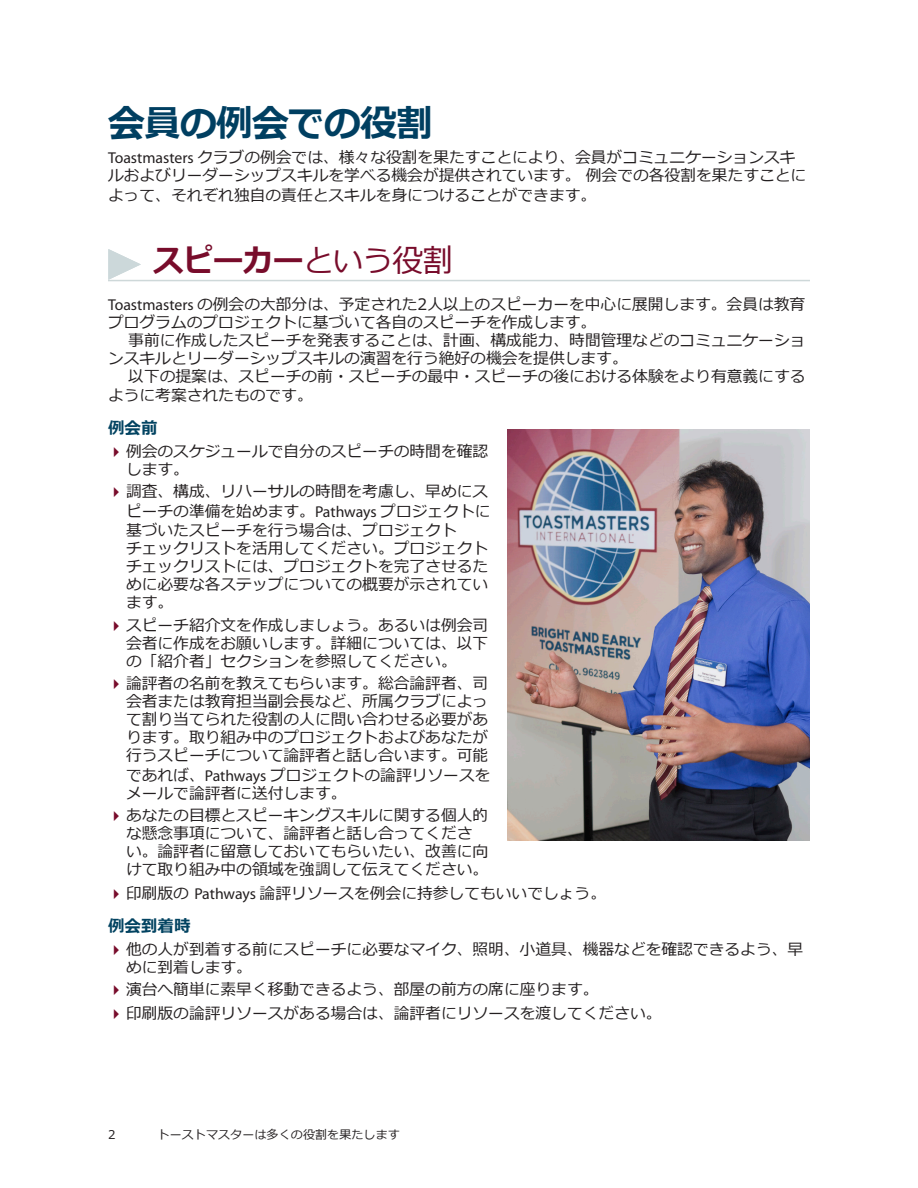
<style>
.page{position:relative;width:918px;height:1188px;background:#fff}
.page>*{position:absolute;margin:0;border:0;box-sizing:border-box;transform-origin:0 0}
.t1{font:700 37.5px "Meiryo";letter-spacing:-.02em;color:#003f61}
.t2{font:700 31.5px "Meiryo";letter-spacing:-.03em;color:#780c2b}
.t3{font:700 16.5px "Meiryo";color:#024361}
.t4{font:15.75px/18px "Meiryo";color:#231f20}
.t5{font:12px "Meiryo";letter-spacing:.01em;color:#231f20}
.s1{font-family:"Myriad Pro"}
.s2{font-weight:400}
</style>
<div class="page">
<hr style="left:108px;top:280px;width:702px;height:1px;background:#ced8d9">
<svg style="left:108px;top:249px;width:33px;height:31px"></svg>
<img style="left:508px;top:430px;width:301px;height:411px">
<h1 class="t1" style="left:108px;top:97px;width:326px">会員の例会での役割</h1>
<p class="t4" style="left:108px;top:149px;width:700px"><span class="s1">Toastmasters</span> クラブの例会では、様々な役割を果たすことにより、会員がコミュニケーションスキルおよびリーダーシップスキルを学べる機会が提供されています。 例会での各役割を果たすことに</p>
<p class="t4" style="left:108px;top:187px;width:490px">よって、それぞれ独自の責任とスキルを身につけることができます。</p>
<h2 class="t2" style="left:153px;top:239px;width:302px">スピーカー<span class="s2">という役割</span></h2>
<p class="t4" style="left:108px;top:296px;width:699px"><span class="s1">Toastmasters</span> の例会の大部分は、予定された2人以上のスピーカーを中心に展開します。会員は教育プログラムのプロジェクトに基づいて各自のスピーチを作成します。</p>
<p class="t4" style="left:108px;top:332px;width:699px;text-indent:20px">事前に作成したスピーチを発表することは、計画、構成能力、時間管理などのコミュニケーションスキルとリーダーシップスキルの演習を行う絶好の機会を提供します。</p>
<p class="t4" style="left:108px;top:367px;width:699px;line-height:19.5px;text-indent:20px">以下の提案は、スピーチの前・スピーチの最中・スピーチの後における体験をより有意義にするように考案されたものです。</p>
<p class="t3" style="left:108px;top:417px;width:51px">例会前</p>
<p class="t4" style="left:126px;top:443px;width:364px">例会のスケジュールで自分のスピーチの時間を確認します。</p>
<p class="t4" style="left:126px;top:483px;width:366px;line-height:19.5px">調査、構成、リハーサルの時間を考慮し、早めにスピーチの準備を始めます。<span class="s1">Pathways</span> プロジェクトに基づいたスピーチを行う場合は、プロジェクト</p>
<p class="t4" style="left:126px;top:540px;width:364px;text-align:justify">チェックリストを活用してください。プロジェクトチェックリストには、プロジェクトを完了させるために必要な各ステップについての概要が示されています。</p>
<p class="t4" style="left:126px;top:617px;width:364px;text-align:justify">スピーチ紹介文を作成しましょう。あるいは例会司会者に作成をお願いします。詳細については、以下の「紹介者」セクションを参照してください。</p>
<p class="t4" style="left:126px;top:675px;width:364px;text-align:justify">論評者の名前を教えてもらいます。総合論評者、司会者または教育担当副会長など、所属クラブによって割り当てられた役割の人に問い合わせる必要があります。取り組み中のプロジェクトおよびあなたが行うスピーチについて論評者と話し合います。可能</p>
<p class="t4" style="left:126px;top:767px;width:366px">であれば、<span class="s1">Pathways</span> プロジェクトの論評リソースをメールで論評者に送付します。</p>
<p class="t4" style="left:126px;top:807px;width:364px">あなたの目標とスピーキングスキルに関する個人的な懸念事項について、論評者と話し合ってください。論評者に留意しておいてもらいたい、改善に向けて取り組み中の領域を強調して伝えてください。</p>
<p class="t4" style="left:126px;top:885px;width:482px">印刷版の <span class="s1">Pathways</span> 論評リソースを例会に持参してもいいでしょう。</p>
<p class="t3" style="left:108px;top:915px;width:84px">例会到着時</p>
<p class="t4" style="left:126px;top:941px;width:679px">他の人が到着する前にスピーチに必要なマイク、照明、小道具、機器などを確認できるよう、早めに到着します。</p>
<p class="t4" style="left:126px;top:978px;width:537px;line-height:24px">演台へ簡単に素早く移動できるよう、部屋の前方の席に座ります。<br>印刷版の論評リソースがある場合は、論評者にリソースを渡してください。</p>
<p class="t5" style="left:108px;top:1126px;width:9px">2</p>
<p class="t5" style="left:158px;top:1126px;width:244px">トーストマスターは多くの役割を果たします</p>
</div>
